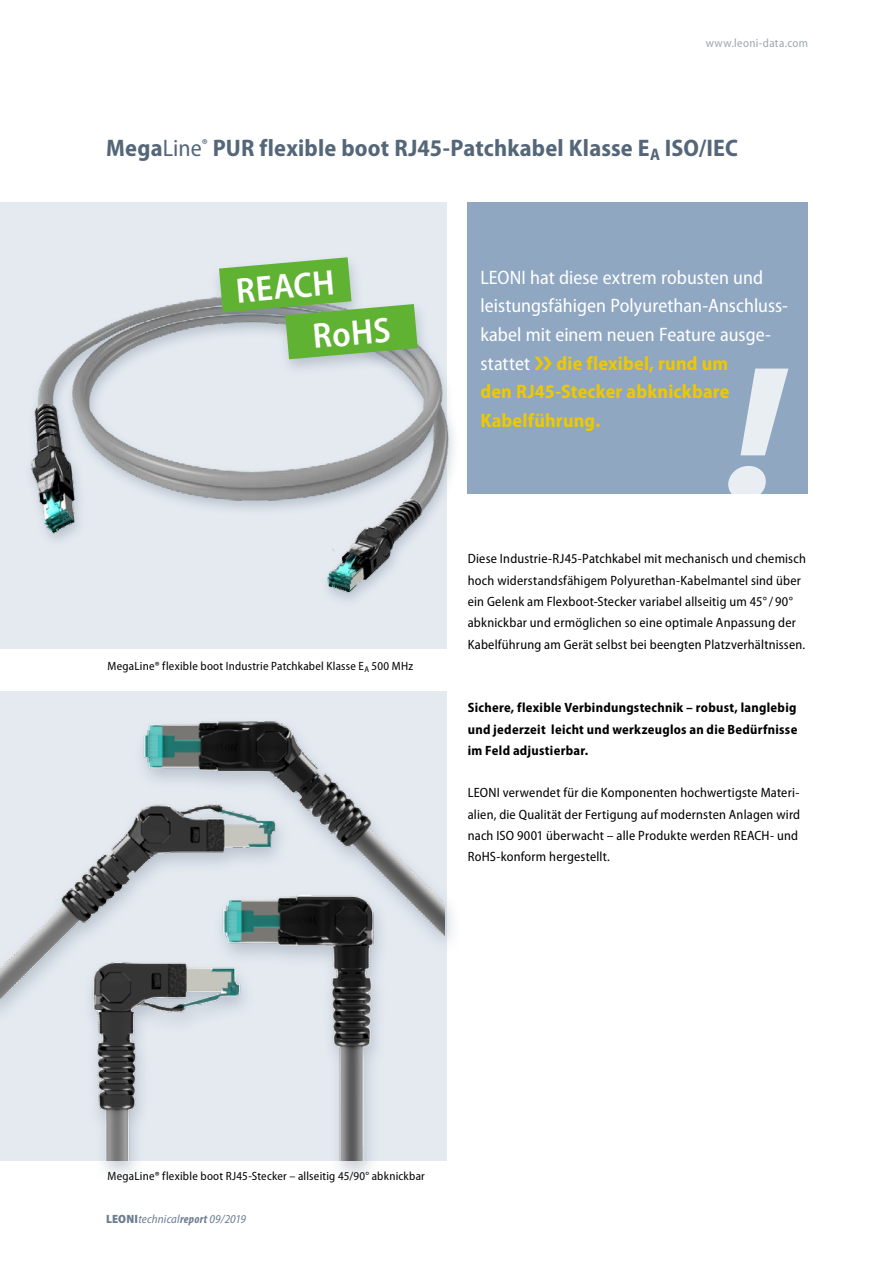
<style>
.page{position:relative;width:893px;height:1263px;background:#fff}
.page>*{position:absolute;margin:0;border:0;box-sizing:border-box;transform-origin:0 0}
.t1{font:600 semi-condensed 35.7px/52.3px "Myriad Pro";color:#fff}
.t2{font:700 semi-condensed 24px "Myriad Pro";letter-spacing:.01em;color:#546779}
.t3{font:semi-condensed 19.5px/28.5px "Myriad Pro";color:#fff}
.t4{font:700 semi-condensed 19.5px/28.5px "Myriad Pro";letter-spacing:.01em;color:#eec900;text-align:justify}
.t5{font:semi-condensed 13.5px/21.3px "Myriad Pro";letter-spacing:.015em;color:#000}
.t6{font:700 semi-condensed 13.5px/21.3px "Myriad Pro";letter-spacing:.02em;color:#000;text-align:justify}
.t7{font:semi-condensed 12px "Myriad Pro";letter-spacing:.02em;color:#000}
.t8{font:italic semi-condensed 12px "Myriad Pro";letter-spacing:.01em;color:#6c7d90}
.t9{font:semi-condensed 12px "Myriad Pro";letter-spacing:.025em;color:#9ea6aa}
.s1{font-weight:400}
.s2{font-weight:900;font-style:normal}
.s3{font-weight:700;font-stretch:condensed}
</style>
<div class="page">
<div style="left:0;top:202px;width:446px;height:446px;background:#e5eaf1"></div>
<div style="left:468px;top:202px;width:340px;height:292px;background:#8fa7c1"></div>
<svg style="left:728px;top:369px;width:60px;height:125px"></svg>
<div style="left:0;top:691px;width:446px;height:470px;background:#e5eaf1"></div>
<div style="left:133px;top:716px;width:328px;height:240px;background:#6c7d90;opacity:.35"></div>
<img style="left:133px;top:716px;width:311px;height:240px">
<div style="left:82px;top:957px;width:174px;height:226px;background:#6c7d90;opacity:.35"></div>
<img style="left:82px;top:1027px;width:127px;height:134px">
<div style="left:212px;top:890px;width:178px;height:293px;background:#6c7d90;opacity:.35"></div>
<img style="left:209px;top:847px;width:233px;height:314px">
<div style="left:0;top:799px;width:292px;height:228px;background:#6c7d90;opacity:.35"></div>
<img style="left:0;top:750px;width:338px;height:270px">
<img style="left:31px;top:291px;width:423px;height:332px">
<div style="left:210px;top:253px;width:154px;height:77px;background:#6c7d90;opacity:.35"></div>
<div style="left:276px;top:300px;width:155px;height:77px;background:#6c7d90;opacity:.35"></div>
<svg style="left:219px;top:257px;width:199px;height:102px"></svg>
<p class="t9" style="left:706px;top:36px;width:104px">www.leoni-data.com</p>
<h2 class="t2" style="left:106px;top:133px;width:633px">Mega<span class="s1">Line</span><sup>®</sup> PUR flexible boot RJ45-Patchkabel Klasse E<sub>A</sub> ISO/IEC</h2>
<h1 class="t1" style="left:306px;top:257px;width:79px;text-indent:-72px;rotate:-5deg">REACH<br>RoHS</h1>
<p class="t7" style="left:108px;top:659px;width:307px">MegaLine® flexible boot Industrie Patchkabel Klasse E<sub>A</sub> 500 MHz</p>
<h3 class="t3" style="left:480px;top:263px;width:309px">LEONI hat diese extrem robusten und leistungsfähigen Polyurethan-Anschluss&shy;kabel mit einem neuen Feature ausge&shy;stattet</h3>
<h3 class="t4" style="left:480px;top:348px;width:251px;text-indent:76px">die flexibel, rund um den RJ45-Stecker abknickbare Kabelführung.</h3>
<p class="t5" style="left:468px;top:548px;width:340px">Diese Industrie-RJ45-Patchkabel mit mechanisch und chemisch hoch widerstandsfähigem Polyurethan-Kabelmantel sind über ein Gelenk am Flexboot-Stecker variabel allseitig um 45°/ 90° abknickbar und ermöglichen so eine optimale Anpassung der Kabelführung am Gerät selbst bei beengten Platzverhältnissen.</p>
<p class="t6" style="left:468px;top:697px;width:331px">Sichere, flexible Verbindungstechnik – robust, langlebig und jederzeit leicht und werkzeuglos an die Bedürfnisse im Feld adjustierbar.</p>
<p class="t5" style="left:468px;top:782px;width:334px">LEONI verwendet für die Komponenten hochwertigste Materi&shy;alien, die Qualität der Fertigung auf modernsten Anlagen wird nach ISO 9001 überwacht – alle Produkte werden REACH- und RoHS-konform hergestellt.</p>
<p class="t7" style="left:108px;top:1169px;width:319px">MegaLine® flexible boot RJ45-Stecker – allseitig 45/90° abknickbar</p>
<p class="t8" style="left:106px;top:1211px;width:142px"><span class="s2">LEONI</span>technical<span class="s3">report</span> 09/2019</p>
</div>
